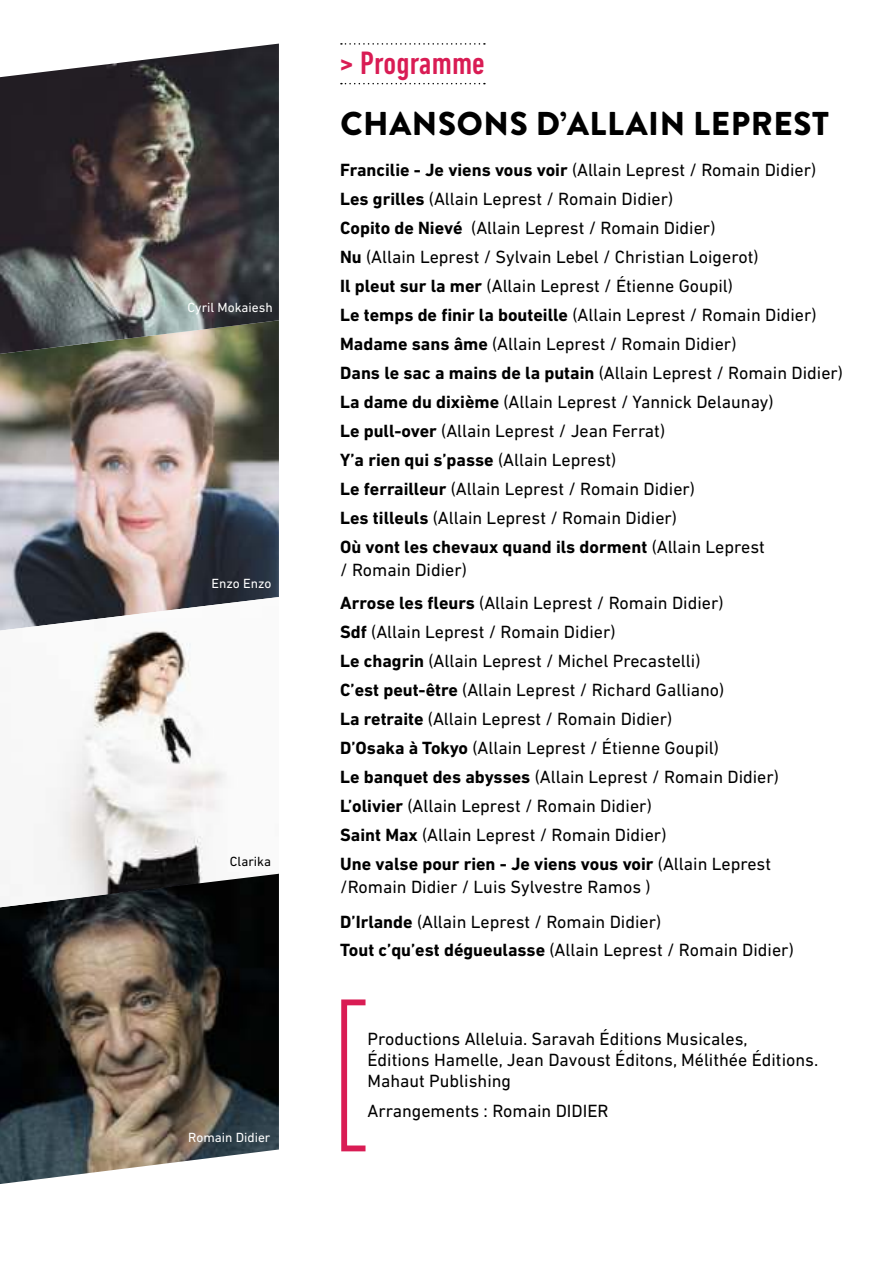
<style>
.page{position:relative;width:893px;height:1263px;background:#fff}
.page>*{position:absolute;margin:0;border:0;box-sizing:border-box;transform-origin:0 0}
.t1{font:900 33px "Brandon Grotesque";letter-spacing:.02em;color:#000}
.t2{font:500 condensed 33px "DIN Next LT Pro";letter-spacing:.005em;color:#d91c54}
.t3{font:18px/29px "DIN Next LT Pro";color:#000}
.t4{font:13.5px "DIN Next LT Pro";color:#fff}
.t5{font:13.5px "DIN Next LT Pro";color:#000}
.s1{font-weight:700}
</style>
<div class="page">
<svg style="left:341px;top:43px;width:144px;height:2px"></svg>
<svg style="left:341px;top:83px;width:144px;height:1px"></svg>
<img style="left:0;top:907px;width:279px;height:277px">
<img style="left:0;top:354px;width:279px;height:243px">
<img style="left:0;top:44px;width:279px;height:310px">
<img style="left:0;top:597px;width:279px;height:310px">
<div style="left:341px;top:999px;width:27px;height:152px;border:6px solid #d91c54"></div>
<p class="t4" style="left:188px;top:300px;width:87px">Cyril Mokaiesh</p>
<p class="t4" style="left:211px;top:576px;width:61px">Enzo Enzo</p>
<p class="t5" style="left:230px;top:853px;width:43px">Clarika</p>
<p class="t4" style="left:188px;top:1130px;width:84px">Romain Didier</p>
<h1 class="t2" style="left:340px;top:52px;width:146px">&gt; Programme</h1>
<h1 class="t1" style="left:340px;top:104px;width:490px">CHANSONS D’ALLAIN LEPREST</h1>
<p class="t3" style="left:340px;top:156px;width:504px"><span class="s1">Francilie - Je viens vous voir</span> (Allain Leprest / Romain Didier)<br><span class="s1">Les grilles</span> (Allain Leprest / Romain Didier)<br><span class="s1">Copito de Nievé</span> (Allain Leprest / Romain Didier)<br><span class="s1">Nu</span> (Allain Leprest / Sylvain Lebel / Christian Loigerot)<br><span class="s1">Il pleut sur la mer</span> (Allain Leprest / Étienne Goupil)<br><span class="s1">Le temps de finir la bouteille</span> (Allain Leprest / Romain Didier)<br><span class="s1">Madame sans âme</span> (Allain Leprest / Romain Didier)<br><span class="s1">Dans le sac a mains de la putain</span> (Allain Leprest / Romain Didier)<br><span class="s1">La dame du dixième</span> (Allain Leprest / Yannick Delaunay)<br><span class="s1">Le pull-over</span> (Allain Leprest / Jean Ferrat)<br><span class="s1">Y’a rien qui s’passe</span> (Allain Leprest)<br><span class="s1">Le ferrailleur</span> (Allain Leprest / Romain Didier)<br><span class="s1">Les tilleuls</span> (Allain Leprest / Romain Didier)<br><span class="s1">Où vont les chevaux quand ils dorment</span> (Allain Leprest</p>
<p class="t3" style="left:340px;top:553px;width:385px;line-height:33.5px">/ Romain Didier)<br><span class="s1">Arrose les fleurs</span> (Allain Leprest / Romain Didier)</p>
<p class="t3" style="left:340px;top:617px;width:440px"><span class="s1">Sdf</span> (Allain Leprest / Romain Didier)<br><span class="s1">Le chagrin</span> (Allain Leprest / Michel Precastelli)<br><span class="s1">C’est peut-être</span> (Allain Leprest / Richard Galliano)<br><span class="s1">La retraite</span> (Allain Leprest / Romain Didier)<br><span class="s1">D’Osaka à Tokyo</span> (Allain Leprest / Étienne Goupil)<br><span class="s1">Le banquet des abysses</span> (Allain Leprest / Romain Didier)<br><span class="s1">L’olivier</span> (Allain Leprest / Romain Didier)<br><span class="s1">Saint Max</span> (Allain Leprest / Romain Didier)<br><span class="s1">Une valse pour rien - Je viens vous voir</span> (Allain Leprest</p>
<p class="t3" style="left:340px;top:869px;width:323px;line-height:35px">/Romain Didier / Luis Sylvestre Ramos )<br><span class="s1">D’Irlande</span> (Allain Leprest / Romain Didier)</p>
<p class="t3" style="left:340px;top:936px;width:455px"><span class="s1">Tout c’qu’est dégueulasse</span> (Allain Leprest / Romain Didier)</p>
<p class="t3" style="left:367px;top:1028px;width:452px;line-height:21px">Productions Alleluia. Saravah Éditions Musicales,<br>Éditions Hamelle, Jean Davoust Éditons, Mélithée Éditions.<br>Mahaut Publishing</p>
<p class="t3" style="left:367px;top:1096px;width:243px">Arrangements : Romain DIDIER</p>
</div>
